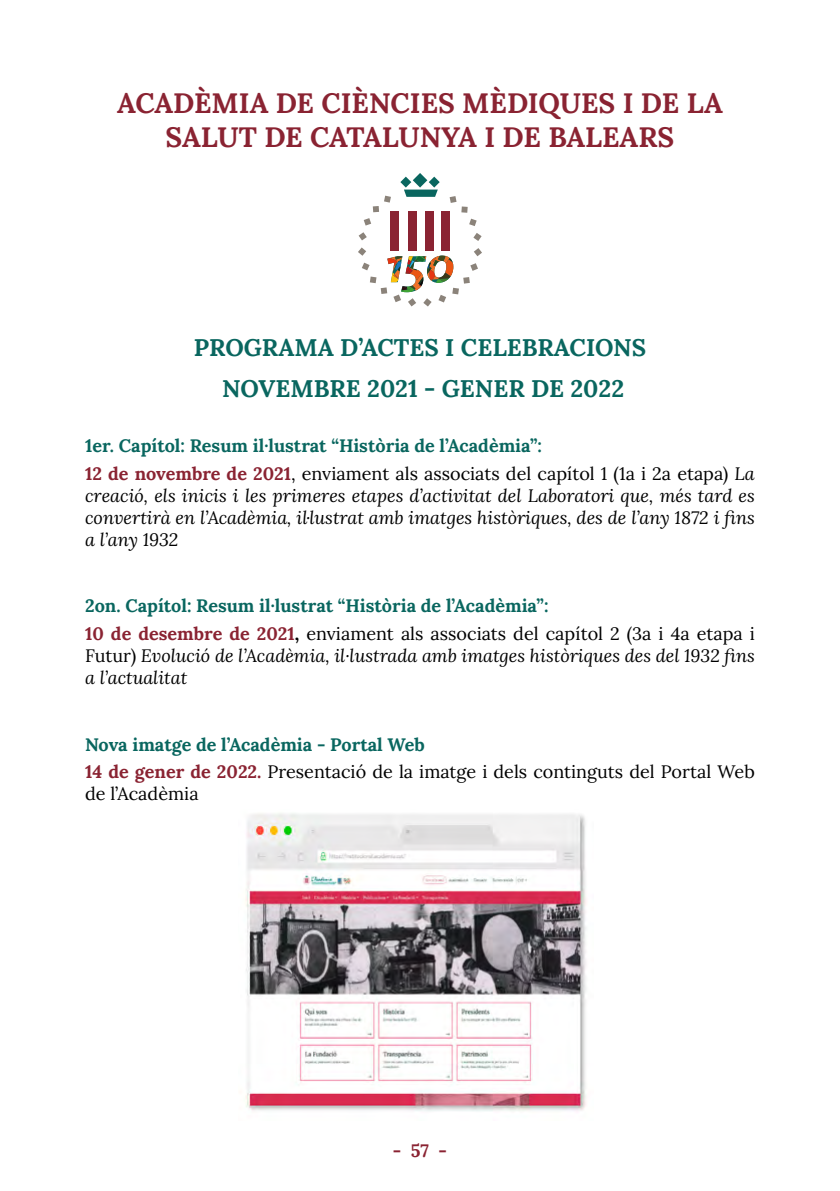
<style>
.page{position:relative;width:840px;height:1191px;background:#fff}
.page>*{position:absolute;margin:0;border:0;box-sizing:border-box;transform-origin:0 0}
.t1{font:700 28px/33.6px "Lora";color:#8a2332;text-align:center}
.t2{font:700 24px/41px "Lora";color:#09665f;text-align:center}
.t3{font:italic 18px/22px "Lora";color:#000;text-align:justify}
.t4{font:700 18px/27.6px "Lora";color:#09665f}
.t5{font:18px/27.6px "Lora";color:#000}
.t6{font:700 18px "Lora";color:#8a2332}
.s1{color:#8a2332}
.s2{font-weight:400;color:#000}
.s3{font-weight:400;font-style:italic;color:#000}
.s4{color:#000}
.s5{font-style:normal}
.s6{font-weight:700;color:#09665f}
.s7{font-weight:700;color:#8a2332}
</style>
<div class="page">
<div style="left:390px;top:211px;width:9px;height:39px;background:#8a2332"></div>
<div style="left:407px;top:211px;width:9px;height:39px;background:#8a2332"></div>
<div style="left:424px;top:211px;width:9px;height:39px;background:#8a2332"></div>
<div style="left:441px;top:211px;width:9px;height:39px;background:#8a2332"></div>
<svg style="left:449px;top:196px;width:7px;height:7px"></svg>
<div style="left:461px;top:206px;width:6px;height:7px;background:#8b837a"></div>
<svg style="left:469px;top:219px;width:7px;height:7px"></svg>
<svg style="left:473px;top:233px;width:8px;height:8px"></svg>
<svg style="left:358px;top:247px;width:124px;height:59px"></svg>
<svg style="left:358px;top:232px;width:8px;height:8px"></svg>
<svg style="left:363px;top:218px;width:8px;height:8px"></svg>
<div style="left:372px;top:206px;width:7px;height:6px;background:#8b837a"></div>
<svg style="left:384px;top:196px;width:7px;height:7px"></svg>
<svg style="left:400px;top:173px;width:39px;height:24px"></svg>
<img style="left:245px;top:813px;width:341px;height:299px">
<h1 class="t1" style="left:117px;top:85px;width:606px">ACADÈMIA DE CIÈNCIES MÈDIQUES I DE LA<br>SALUT DE CATALUNYA I DE BALEARS</h1>
<h2 class="t2" style="left:194px;top:325px;width:453px">PROGRAMA D’ACTES I CELEBRACIONS<br>NOVEMBRE 2021 - GENER DE 2022</h2>
<p class="t4" style="left:85px;top:430px;width:670px">1er. Capítol: Resum il·lustrat “Història de l’Acadèmia”:<br><span class="s1">12 de novembre de 2021</span><span class="s2">, enviament als associats del capítol 1 (1a i 2a etapa)</span> <span class="s3">La</span></p>
<p class="t3" style="left:85px;top:484px;width:670px">creació, els inicis i les primeres etapes d’activitat del Laboratori que, més tard es convertirà en l’Acadèmia, il·lustrat amb imatges històriques, des de l’any 1872 i fins a l’any 1932</p>
<p class="t4" style="left:85px;top:591px;width:670px">2on. Capítol: Resum il·lustrat “Història de l’Acadèmia”:<br><span class="s1">10 de desembre de 2021</span><span class="s4">,</span> <span class="s2">enviament als associats del capítol 2 (3a i 4a etapa i</span></p>
<p class="t3" style="left:85px;top:644px;width:670px"><span class="s5">Futur)</span> Evolució de l’Acadèmia, il·lustrada amb imatges històriques des del 1932 fins a l’actualitat</p>
<p class="t5" style="left:85px;top:729px;width:670px"><span class="s6">Nova imatge de l’Acadèmia - Portal Web<br></span><span class="s7">14 de gener de 2022.</span> Presentació de la imatge i dels continguts del Portal Web</p>
<p class="t5" style="left:85px;top:779px;width:115px">de l’Acadèmia</p>
<p class="t6" style="left:393px;top:1136px;width:56px">- 57 -</p>
</div>
